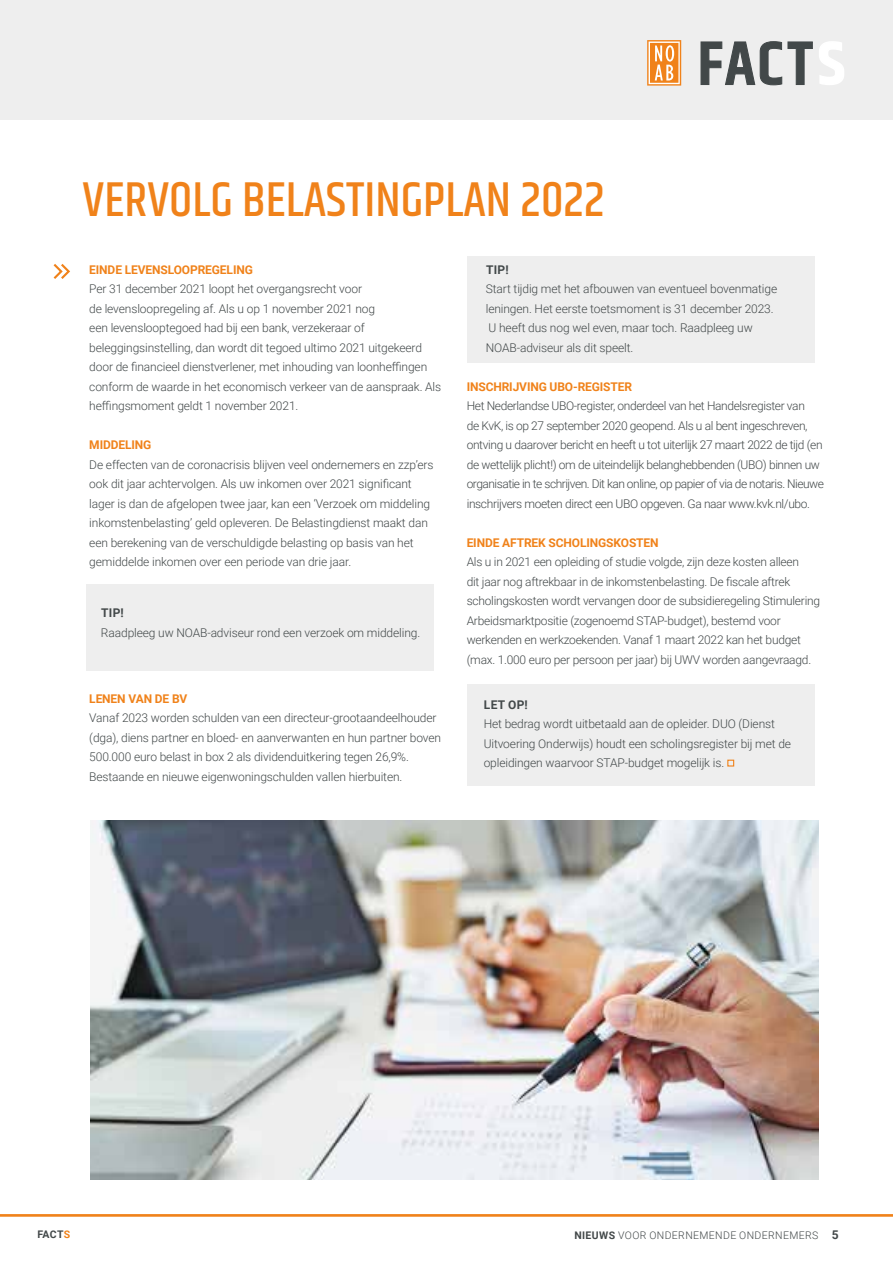
<style>
.page{position:relative;width:893px;height:1263px;background:#fff}
.page>*{position:absolute;margin:0;border:0;box-sizing:border-box;transform-origin:0 0}
.t1{font:500 49.65px "Khand";color:#f0821a}
.t2{font:300 12px/19.5px "Roboto";letter-spacing:-.01em;color:#424849}
.t3{font:300 12px/19.5px "Roboto";letter-spacing:-.03em;color:#424849}
.t4{font:700 12px "Roboto";letter-spacing:-.01em;color:#f0821a}
.t5{font:700 12px "Roboto";letter-spacing:.025em;color:#424849}
.t6{font:300 10.5px "Roboto";letter-spacing:.035em;color:#424849}
.t7{font:700 10.5px "Roboto";letter-spacing:.025em;color:#424849}
.s1{color:#f0821a}
.s2{font-weight:700}
.s3{font-weight:700;font-size:12px}
</style>
<div class="page">
<hr style="left:0;top:1214px;width:893px;height:3px;background:#f0821a">
<div style="left:0;top:0;width:893px;height:120px;background:#eee"></div>
<svg style="left:647px;top:40px;width:34px;height:46px;background:#f4a962"></svg>
<svg style="left:700px;top:41px;width:144px;height:45px"></svg>
<svg style="left:53px;top:264px;width:17px;height:15px"></svg>
<div style="left:86px;top:584px;width:348px;height:86px;background:#eee"></div>
<div style="left:467px;top:684px;width:347px;height:102px;background:#eee"></div>
<div style="left:467px;top:256px;width:347px;height:107px;background:#eee"></div>
<svg style="left:727px;top:759px;width:8px;height:8px"></svg>
<img style="left:90px;top:821px;width:729px;height:358px">
<h1 class="t1" style="left:83px;top:169px;width:524px">VERVOLG BELASTINGPLAN 2022</h1>
<p class="t4" style="left:89px;top:261px;width:165px">EINDE LEVENSLOOPREGELING</p>
<p class="t2" style="left:89px;top:279px;width:353px">Per 31 december 2021 loopt het overgangsrecht voor<br>de levensloopregeling af. Als u op 1 november 2021 nog<br>een levenslooptegoed had bij een bank, verzekeraar of beleggingsinstelling, dan wordt dit tegoed ultimo 2021 uitgekeerd door de financieel dienstverlener, met inhouding van loonheffingen conform de waarde in het economisch verkeer van de aanspraak. Als heffingsmoment geldt 1 november 2021.</p>
<p class="t4" style="left:89px;top:437px;width:64px">MIDDELING</p>
<p class="t2" style="left:89px;top:454px;width:346px">De effecten van de coronacrisis blijven veel ondernemers en zzp’ers ook dit jaar achtervolgen. Als uw inkomen over 2021 significant lager is dan de afgelopen twee jaar, kan een ‘Verzoek om middeling inkomstenbelasting’ geld opleveren. De Belastingdienst maakt dan een berekening van de verschuldigde belasting op basis van het gemiddelde inkomen over een periode van drie jaar.</p>
<p class="t5" style="left:101px;top:605px;width:24px">TIP!</p>
<p class="t2" style="left:101px;top:622px;width:321px">Raadpleeg uw NOAB-adviseur rond een verzoek om middeling.</p>
<p class="t4" style="left:89px;top:690px;width:100px">LENEN VAN DE BV</p>
<p class="t2" style="left:89px;top:708px;width:353px">Vanaf 2023 worden schulden van een directeur-grootaandeelhouder (dga), diens partner en bloed- en aanverwanten en hun partner boven 500.000 euro belast in box 2 als dividenduitkering tegen 26,9%.<br>Bestaande en nieuwe eigenwoningschulden vallen hierbuiten.</p>
<p class="t5" style="left:486px;top:261px;width:24px">TIP!</p>
<p class="t2" style="left:486px;top:279px;width:293px">Start tijdig met het afbouwen van eventueel bovenmatige leningen. Het eerste toetsmoment is 31 december 2023.<br>U heeft dus nog wel even, maar toch. Raadpleeg uw NOAB-adviseur als dit speelt.</p>
<p class="t4" style="left:467px;top:378px;width:167px">INSCHRIJVING UBO-REGISTER</p>
<p class="t3" style="left:467px;top:396px;width:359px">Het Nederlandse UBO-register, onderdeel van het Handelsregister van<br>de KvK, is op 27 september 2020 geopend. Als u al bent ingeschreven, ontving u daarover bericht en heeft u tot uiterlijk 27 maart 2022 de tijd (en de wettelijk plicht!) om de uiteindelijk belanghebbenden (UBO) binnen uw organisatie in te schrijven. Dit kan online, op papier of via de notaris. Nieuwe inschrijvers moeten direct een UBO opgeven. Ga naar www.kvk.nl/ubo.</p>
<p class="t4" style="left:467px;top:534px;width:193px">EINDE AFTREK SCHOLINGSKOSTEN</p>
<p class="t2" style="left:467px;top:552px;width:355px">Als u in 2021 een opleiding of studie volgde, zijn deze kosten alleen<br>dit jaar nog aftrekbaar in de inkomstenbelasting. De fiscale aftrek scholingskosten wordt vervangen door de subsidieregeling Stimulering Arbeidsmarktpositie (zogenoemd STAP-budget), bestemd voor werkenden en werkzoekenden. Vanaf 1 maart 2022 kan het budget (max. 1.000 euro per persoon per jaar) bij UWV worden aangevraagd.</p>
<p class="t5" style="left:484px;top:696px;width:45px">LET OP!</p>
<p class="t2" style="left:484px;top:713px;width:309px">Het bedrag wordt uitbetaald aan de opleider. DUO (Dienst<br>Uitvoering Onderwijs) houdt een scholingsregister bij met de opleidingen waarvoor STAP-budget mogelijk is.</p>
<p class="t7" style="left:37px;top:1227px;width:34px">FACT<span class="s1">S</span></p>
<p class="t6" style="left:574px;top:1228px;width:266px"><span class="s2">NIEUWS</span> VOOR ONDERNEMENDE ONDERNEMERS <span class="s3">5</span></p>
</div>
